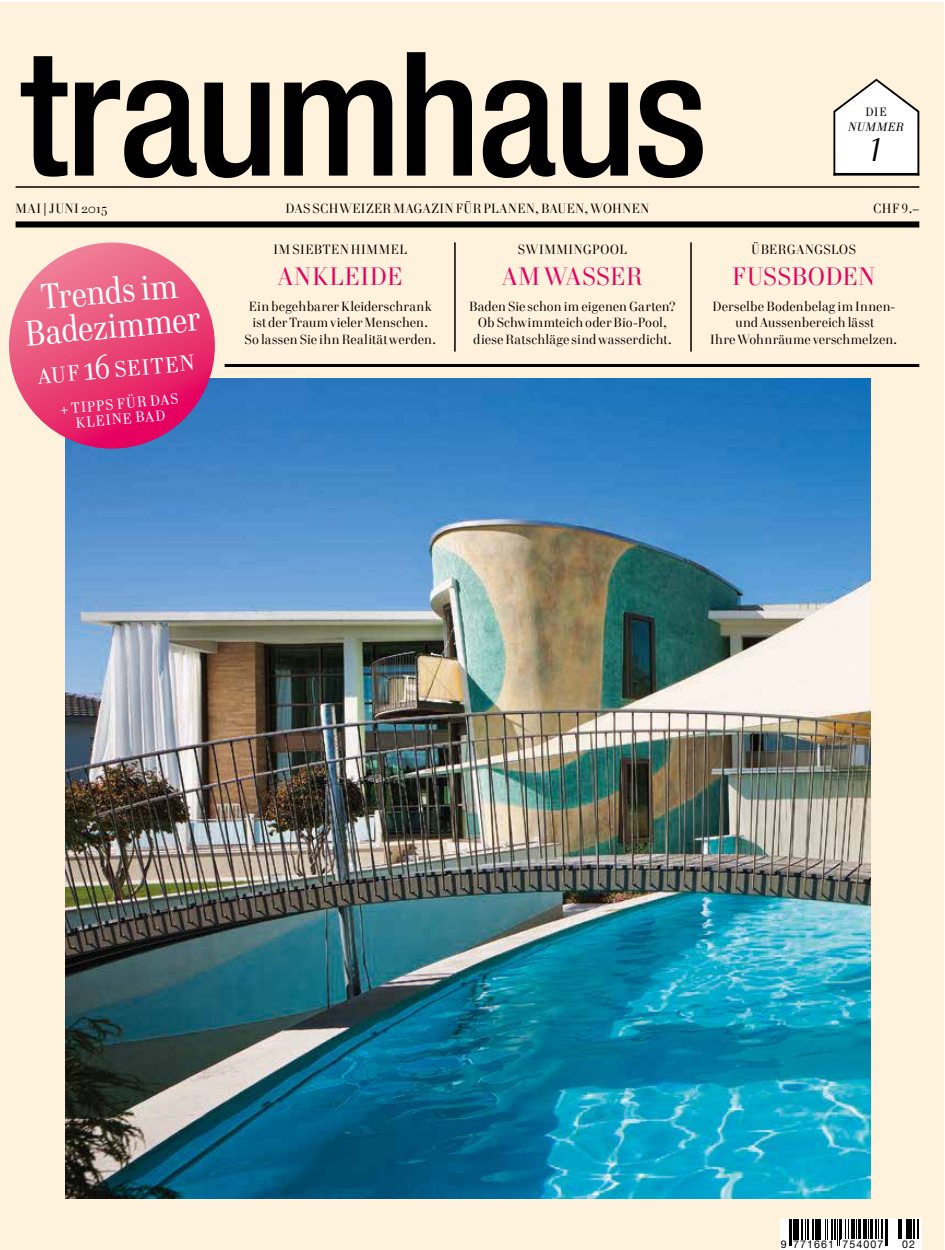
<style>
.page{position:relative;width:945px;height:1250px;background:#fff}
.page>*{position:absolute;margin:0;border:0;box-sizing:border-box;transform-origin:0 0}
.t1{font:500 condensed 172.72px "Helvetica Neue LT Com";letter-spacing:-.02em;color:#000}
.t2{font:36.4px/34.8px "Cellini OT";color:#fff;text-align:center;scale:.9 1}
.t3{font:italic 33.69px "Cellini OT";color:#000;scale:.9 1}
.t4{font:25.81px "Cellini Titl OT";letter-spacing:.02em;color:#e60060}
.t5{font:22.57px "Cellini OT";color:#fff}
.t6{font:15.05px/15px "Cellini OT";color:#fff;text-align:center}
.t7{font:13.65px/16.7px "Cellini Titl OT";letter-spacing:.015em;color:#000;text-align:center}
.t8{font:13.65px "Cellini Titl OT";letter-spacing:.035em;color:#000}
.t9{font:13.65px "Cellini Titl OT";letter-spacing:.045em;color:#000}
.t10{font:13.65px "Cellini Titl OT";letter-spacing:.05em;color:#000}
.t11{font:italic 12.25px "Cellini OT";letter-spacing:.065em;color:#000}
.t12{font:12.25px "Cellini OT";color:#000}
.t13{font:10.67px "Helvetica Neue";letter-spacing:.1em;color:#000}
.s1{font-size:34.65px}
</style>
<div class="page">
<div style="left:0;top:2px;width:943px;height:1247px;background:#fff2dc"></div>
<img style="left:65px;top:379px;width:805px;height:818px">
<hr style="left:16px;top:186px;width:903px;height:2px;background:#000">
<div style="left:16px;top:221px;width:903px;height:6px;background:#000"></div>
<hr style="left:454px;top:242px;width:2px;height:109px;background:#000">
<hr style="left:690px;top:242px;width:2px;height:109px;background:#000">
<svg style="left:9px;top:242px;width:206px;height:206px;background:#e94578"></svg>
<hr style="left:225px;top:364px;width:694px;height:3px;background:#000">
<svg style="left:833px;top:79px;width:86px;height:94px"></svg>
<hr style="left:833px;top:173px;width:86px;height:2px;background:#000">
<div style="left:780px;top:1217px;width:142px;height:32px;background:#fff"></div>
<svg style="left:898px;top:1219px;width:1px;height:19px"></svg>
<hr style="left:900px;top:1217px;width:2px;height:28px;background:#000">
<hr style="left:906px;top:1217px;width:2px;height:28px;background:#000">
<svg style="left:909px;top:1219px;width:3px;height:19px"></svg>
<hr style="left:913px;top:1217px;width:2px;height:28px;background:#000">
<hr style="left:917px;top:1217px;width:2px;height:28px;background:#000">
<svg style="left:789px;top:1219px;width:99px;height:27px"></svg>
<div style="left:792px;top:1239px;width:43px;height:9px;background:#fff"></div>
<div style="left:895px;top:1238px;width:27px;height:9px;background:#fff"></div>
<hr style="left:780px;top:1217px;width:142px;height:1px;background:#fff">
<div style="left:841px;top:1239px;width:44px;height:8px;background:#fff"></div>
<h1 class="t1" style="left:20px;top:11px;width:689px">traumhaus</h1>
<p class="t12" style="left:865px;top:104px;width:23px">DIE</p>
<p class="t11" style="left:848px;top:120px;width:57px">NUMMER</p>
<h3 class="t3" style="left:869px;top:130px;width:18px">1</h3>
<p class="t10" style="left:16px;top:200px;width:93px">MAI | JUNI 2015</p>
<p class="t8" style="left:286px;top:200px;width:365px">DAS SCHWEIZER MAGAZIN FÜR PLANEN, BAUEN, WOHNEN</p>
<p class="t7" style="left:873px;top:200px;width:48px">CHF 9.–</p>
<p class="t9" style="left:274px;top:242px;width:135px">IM SIEBTEN HIMMEL</p>
<h3 class="t4" style="left:278px;top:261px;width:126px">ANKLEIDE</h3>
<p class="t7" style="left:245px;top:298px;width:193px">Ein begehbarer Kleiderschrank ist der Traum vieler Menschen.<br>So lassen Sie ihn Realität werden.</p>
<p class="t7" style="left:751px;top:241px;width:106px">ÜBERGANGSLOS</p>
<h3 class="t4" style="left:732px;top:261px;width:144px">FUSSBODEN</h3>
<p class="t7" style="left:710px;top:298px;width:189px">Derselbe Bodenbelag im Innen&shy;und Aussenbereich lässt<br>Ihre Wohnräume verschmelzen.</p>
<p class="t9" style="left:518px;top:242px;width:111px">SWIMMINGPOOL</p>
<h3 class="t4" style="left:502px;top:261px;width:142px">AM WASSER</h3>
<p class="t7" style="left:469px;top:298px;width:208px">Baden Sie schon im eigenen Garten?<br>Ob Schwimmteich oder Bio-Pool, diese Ratschläge sind wasserdicht.</p>
<h2 class="t2" style="left:21px;top:281px;width:197px;rotate:-5deg">Trends im<br>Badezimmer</h2>
<h3 class="t5" style="left:37px;top:363px;width:159px;rotate:-5deg">AUF <span class="s1">16</span> SEITEN</h3>
<p class="t6" style="left:60px;top:401px;width:120px;rotate:-5deg">+ TIPPS FÜR DAS<br>KLEINE BAD</p>
<p class="t13" style="left:781px;top:1237px;width:104px">9 771661 754007</p>
<p class="t13" style="left:902px;top:1237px;width:14px">02</p>
</div>
